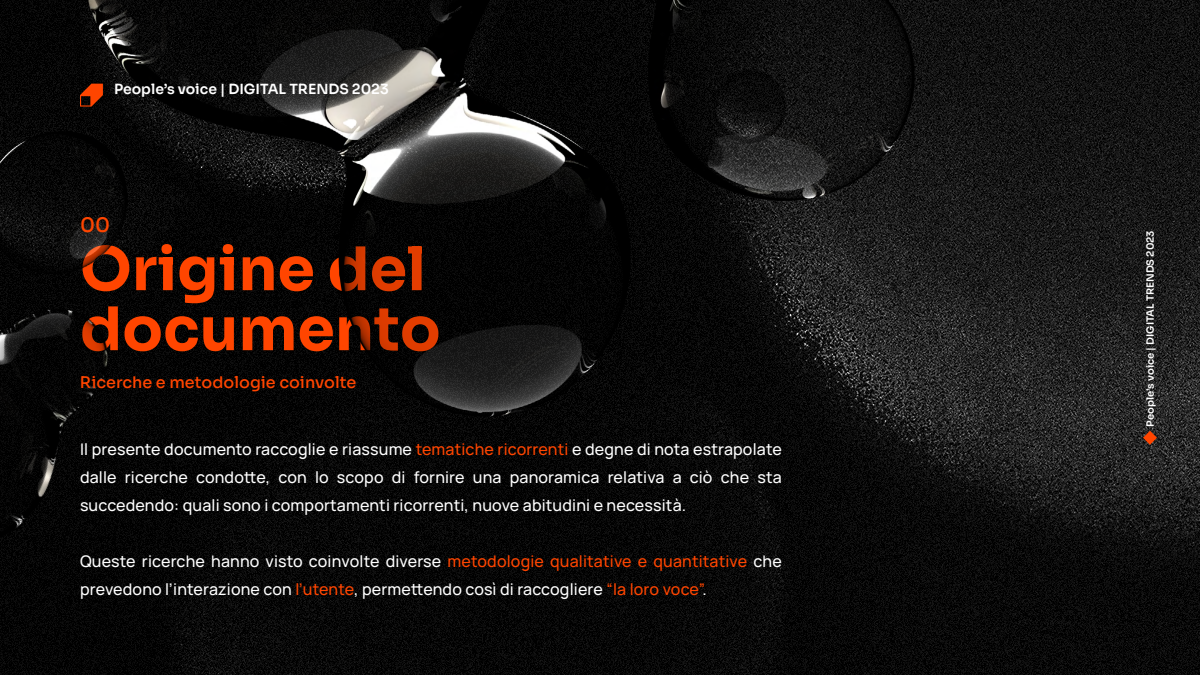
<style>
.page{position:relative;width:1200px;height:675px;background:#fff}
.page>*{position:absolute;margin:0;border:0;box-sizing:border-box;transform-origin:0 0}
.t1{font:700 60px/60px "Sora";color:#ff4500}
.t2{font:500 20px "Sora";color:#ff4500}
.t3{font:200 16px/28px "Manrope";letter-spacing:.01em;color:#fff;text-align:justify}
.t4{font:500 16px "Sora";color:#ff4500}
.t5{font:600 14px "Sora";color:#fff}
.t6{font:600 10px "Sora";color:#fff}
.s1{color:#ff4500}
</style>
<div class="page">
<img style="left:0;top:0;width:1200px;height:675px">
<img style="left:0;top:0;width:1011px;height:433px">
<svg style="left:80px;top:84px;width:23px;height:23px"></svg>
<svg style="left:1143px;top:431px;width:14px;height:14px"></svg>
<img style="left:0;top:243px;width:142px;height:349px">
<p class="t5" style="left:114px;top:78px;width:276px">People’s voice | DIGITAL TRENDS 2023</p>
<p class="t2" style="left:80px;top:208px;width:31px">00</p>
<h1 class="t1" style="left:80px;top:233px;width:362px">Origine del documento</h1>
<p class="t4" style="left:80px;top:369px;width:278px">Ricerche e metodologie coinvolte</p>
<p class="t3" style="left:80px;top:435px;width:703px">Il presente documento raccoglie e riassume <span class="s1">tematiche ricorrenti</span> e degne di nota estrapolate dalle ricerche condotte, con lo scopo di fornire una panoramica relativa a ciò che sta succedendo: quali sono i comportamenti ricorrenti, nuove abitudini e necessità.</p>
<p class="t3" style="left:80px;top:547px;width:703px">Queste ricerche hanno visto coinvolte diverse <span class="s1">metodologie qualitative e quantitative</span> che prevedono l’interazione con <span class="s1">l’utente</span>, permettendo così di raccogliere <span class="s1">“la loro voce”</span>.</p>
<p class="t6" style="left:1142px;top:427px;width:198px;rotate:-90deg">People’s voice | DIGITAL TRENDS 2023</p>
</div>
